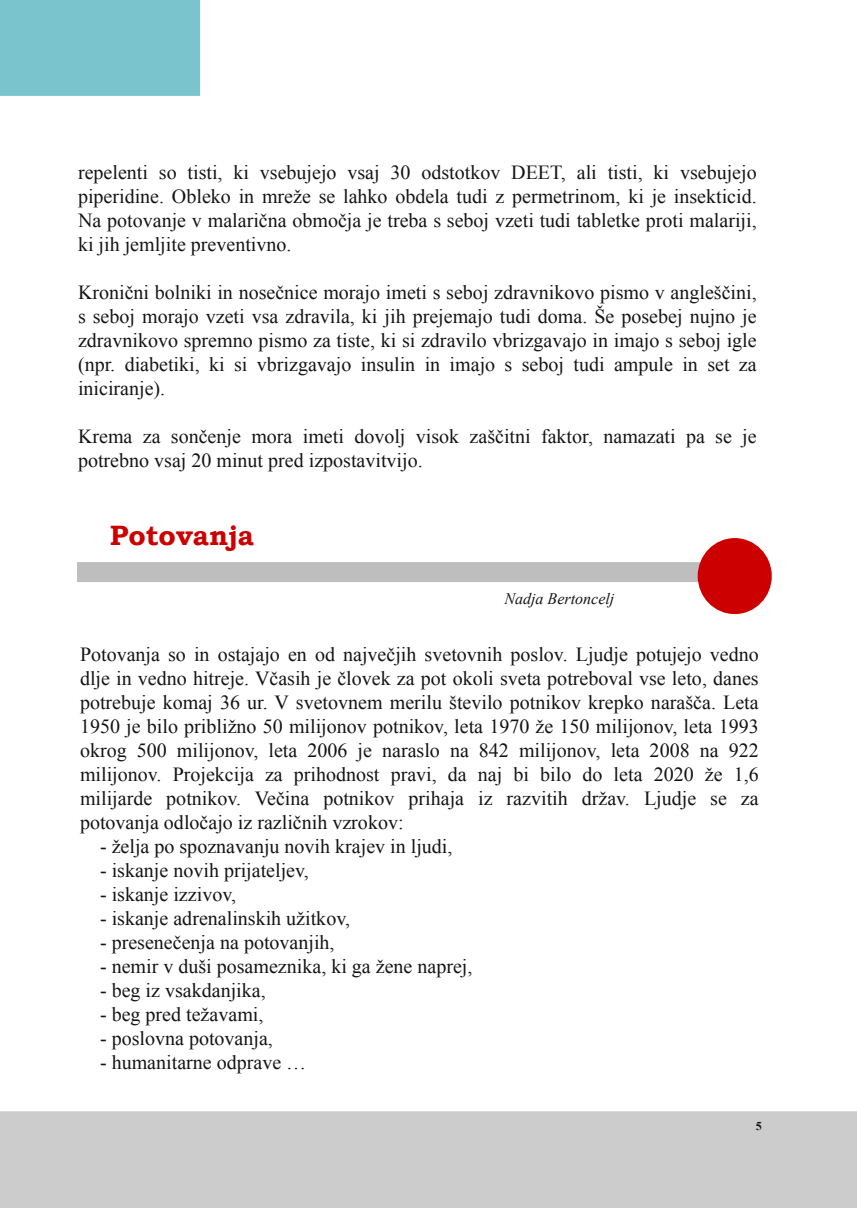
<style>
.page{position:relative;width:857px;height:1208px;background:#fff}
.page>*{position:absolute;margin:0;border:0;box-sizing:border-box;transform-origin:0 0}
.t1{font:700 28px "Bookman Old Style";color:#cd0000}
.t2{font:20px/24px "Times New Roman";color:#151414;text-align:justify}
.t3{font:italic 16px "Times New Roman";color:#151414}
.t4{font:700 12px "Times New Roman";color:#151414}
</style>
<div class="page">
<div style="left:0;top:1111px;width:856px;height:97px;background:#ccc"></div>
<div style="left:0;top:0;width:200px;height:96px;background:#7ac5cd"></div>
<div style="left:78px;top:563px;width:662px;height:18px;background:#bebebe"></div>
<div style="left:77px;top:562px;width:664px;height:20px;border:2px solid #bebebe"></div>
<div style="left:698px;top:539px;width:72px;height:74px;background:#cd0000;border-radius:50%"></div>
<div style="left:697px;top:538px;width:74px;height:76px;border:2px solid #cd0000;border-radius:50%"></div>
<p class="t2" style="left:78px;top:160px;width:679px">repelenti so tisti, ki vsebujejo vsaj 30 odstotkov DEET, ali tisti, ki vsebujejo piperidine. Obleko in mreže se lahko obdela tudi z permetrinom, ki je insekticid.<br>Na potovanje v malarična območja je treba s seboj vzeti tudi tabletke proti malariji, ki jih jemljite preventivno.</p>
<p class="t2" style="left:78px;top:280px;width:679px">Kronični bolniki in nosečnice morajo imeti s seboj zdravnikovo pismo v angleščini, s seboj morajo vzeti vsa zdravila, ki jih prejemajo tudi doma. Še posebej nujno je zdravnikovo spremno pismo za tiste, ki si zdravilo vbrizgavajo in imajo s seboj igle (npr. diabetiki, ki si vbrizgavajo insulin in imajo s seboj tudi ampule in set za iniciranje).</p>
<p class="t2" style="left:78px;top:424px;width:679px">Krema za sončenje mora imeti dovolj visok zaščitni faktor, namazati pa se je potrebno vsaj 20 minut pred izpostavitvijo.</p>
<h1 class="t1" style="left:110px;top:519px;width:145px">Potovanja</h1>
<p class="t3" style="left:504px;top:590px;width:111px">Nadja Bertoncelj</p>
<p class="t2" style="left:80px;top:642px;width:679px">Potovanja so in ostajajo en od največjih svetovnih poslov. Ljudje potujejo vedno dlje in vedno hitreje. Včasih je človek za pot okoli sveta potreboval vse leto, danes potrebuje komaj 36 ur. V svetovnem merilu število potnikov krepko narašča. Leta 1950 je bilo približno 50 milijonov potnikov, leta 1970 že 150 milijonov, leta 1993 okrog 500 milijonov, leta 2006 je naraslo na 842 milijonov, leta 2008 na 922 milijonov. Projekcija za prihodnost pravi, da naj bi bilo do leta 2020 že 1,6 milijarde potnikov. Večina potnikov prihaja iz razvitih držav. Ljudje se za potovanja odločajo iz različnih vzrokov:</p>
<p class="t2" style="left:100px;top:834px;width:354px">- želja po spoznavanju novih krajev in ljudi,</p>
<p class="t2" style="left:100px;top:858px;width:210px">- iskanje novih prijateljev,</p>
<p class="t2" style="left:100px;top:882px;width:137px">- iskanje izzivov,</p>
<p class="t2" style="left:100px;top:906px;width:251px">- iskanje adrenalinskih užitkov,</p>
<p class="t2" style="left:100px;top:930px;width:236px">- presenečenja na potovanjih,</p>
<p class="t2" style="left:100px;top:954px;width:374px">- nemir v duši posameznika, ki ga žene naprej,</p>
<p class="t2" style="left:100px;top:978px;width:167px">- beg iz vsakdanjika,</p>
<p class="t2" style="left:100px;top:1002px;width:165px">- beg pred težavami,</p>
<p class="t2" style="left:100px;top:1026px;width:174px">- poslovna potovanja,</p>
<p class="t2" style="left:100px;top:1050px;width:208px">- humanitarne odprave …</p>
<p class="t4" style="left:755px;top:1119px;width:7px">5</p>
</div>
